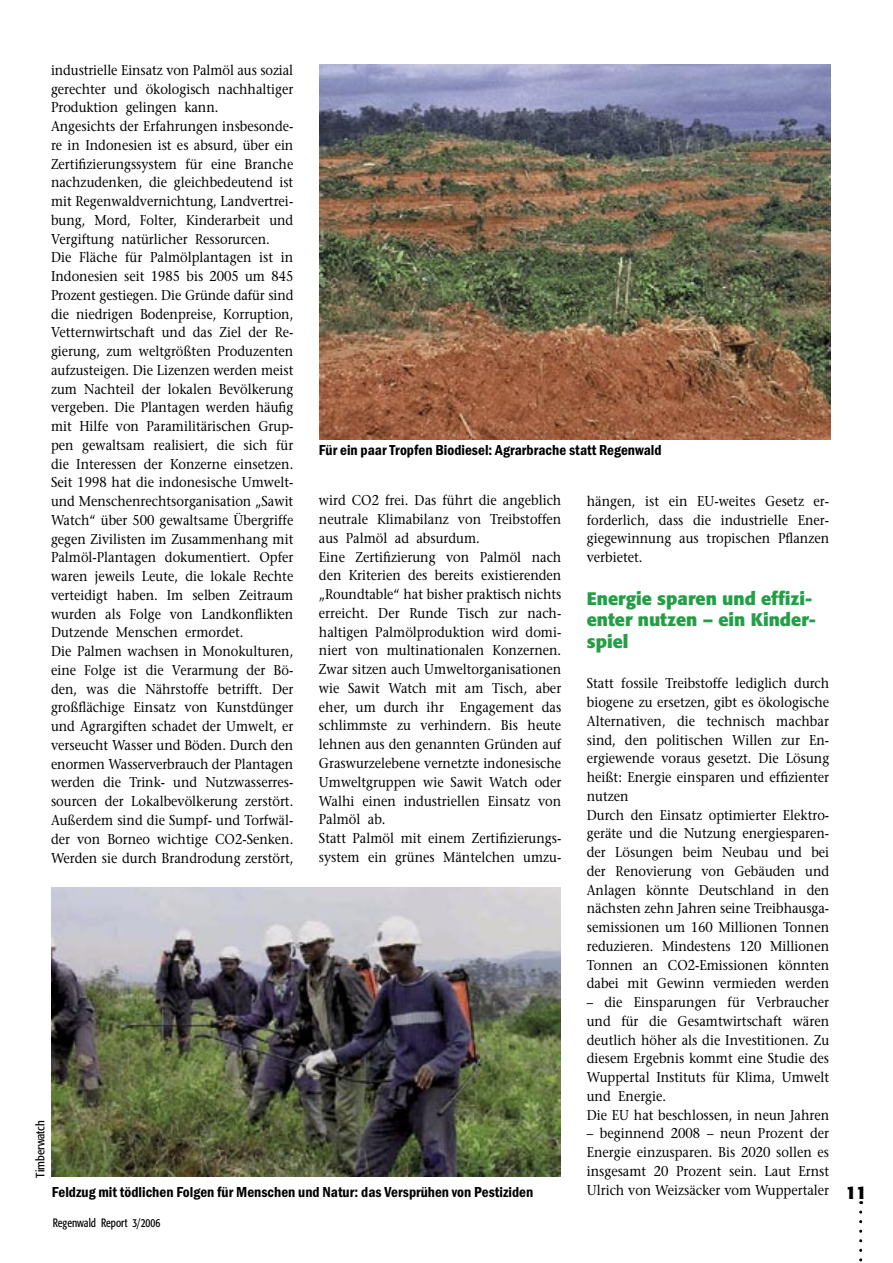
<style>
.page{position:relative;width:893px;height:1263px;background:#fff}
.page>*{position:absolute;margin:0;border:0;box-sizing:border-box;transform-origin:0 0}
.Zwischenzeilen{font:700 18px/21.6px "Formata";color:#239e46}
.t1{font:700 18px "Formata";color:#000}
.Bildunter{font:600 condensed 15px "Franklin Itc T";color:#000}
.Fließtext{font:14.25px/18.8px "Stone Serif";color:#000;text-align:justify;scale:.9 1}
.Kastentext{font:condensed 12px "Formata";color:#000;scale:.9 1}
.Kastentext-2{font:condensed 12px "Formata";color:#000}
</style>
<div class="page">
<svg style="left:859px;top:1212px;width:3px;height:50px"></svg>
<img style="left:320px;top:64px;width:511px;height:375px">
<img style="left:51px;top:888px;width:510px;height:289px">
<p class="Fließtext" style="left:51px;top:61px;width:271px">industrielle Einsatz von Palmöl aus sozial gerechter und ökologisch nachhaltiger Produktion gelingen kann.</p>
<p class="Fließtext" style="left:51px;top:117px;width:271px">Angesichts der Erfahrungen insbesonde&shy;re in Indonesien ist es absurd, über ein Zertifizierungssystem für eine Branche nachzudenken, die gleichbedeutend ist mit Regenwaldvernichtung, Landvertrei&shy;bung, Mord, Folter, Kinderarbeit und Vergiftung natürlicher Ressorurcen.</p>
<p class="Fließtext" style="left:51px;top:248px;width:271px">Die Fläche für Palmölplantagen ist in Indonesien seit 1985 bis 2005 um 845<br>Prozent gestiegen. Die Gründe dafür sind die niedrigen Bodenpreise, Korruption, Vetternwirtschaft und das Ziel der Re&shy;gierung, zum weltgrößten Produzenten aufzusteigen. Die Lizenzen werden meist zum Nachteil der lokalen Bevölkerung vergeben. Die Plantagen werden häufig mit Hilfe von Paramilitärischen Grup&shy;pen gewaltsam realisiert, die sich für die Interessen der Konzerne einsetzen.<br>Seit 1998 hat die indonesische Umwelt&shy;und Menschenrechtsorganisation „Sawit Watch“ über 500 gewaltsame Übergriffe gegen Zivilisten im Zusammenhang mit Palmöl-Plantagen dokumentiert. Opfer waren jeweils Leute, die lokale Rechte verteidigt haben. Im selben Zeitraum wurden als Folge von Landkonflikten Dutzende Menschen ermordet.</p>
<p class="Fließtext" style="left:51px;top:642px;width:271px">Die Palmen wachsen in Monokulturen, eine Folge ist die Verarmung der Bö&shy;den, was die Nährstoffe betrifft. Der großflächige Einsatz von Kunstdünger und Agrargiften schadet der Umwelt, er verseucht Wasser und Böden. Durch den enormen Wasserverbrauch der Plantagen werden die Trink- und Nutzwasserres&shy;sourcen der Lokalbevölkerung zerstört.<br>Außerdem sind die Sumpf- und Torfwäl&shy;der von Borneo wichtige CO2-Senken.<br>Werden sie durch Brandrodung zerstört,</p>
<p class="Bildunter" style="left:319px;top:442px;width:344px">Für ein paar Tropfen Biodiesel: Agrarbrache statt Regenwald</p>
<p class="Fließtext" style="left:319px;top:491px;width:271px">wird CO2 frei. Das führt die angeblich neutrale Klimabilanz von Treibstoffen aus Palmöl ad absurdum.</p>
<p class="Fließtext" style="left:319px;top:547px;width:271px">Eine Zertifizierung von Palmöl nach den Kriterien des bereits existierenden „Roundtable“ hat bisher praktisch nichts erreicht. Der Runde Tisch zur nach&shy;haltigen Palmölproduktion wird domi&shy;niert von multinationalen Konzernen.<br>Zwar sitzen auch Umweltorganisationen wie Sawit Watch mit am Tisch, aber eher, um durch ihr Engagement das schlimmste zu verhindern. Bis heute lehnen aus den genannten Gründen auf Graswurzelebene vernetzte indonesische Umweltgruppen wie Sawit Watch oder Walhi einen industriellen Einsatz von Palmöl ab.</p>
<p class="Fließtext" style="left:319px;top:829px;width:271px">Statt Palmöl mit einem Zertifizierungs&shy;system ein grünes Mäntelchen umzu-</p>
<p class="Fließtext" style="left:587px;top:491px;width:271px">hängen, ist ein EU-weites Gesetz er&shy;forderlich, dass die industrielle Ener&shy;giegewinnung aus tropischen Pflanzen verbietet.</p>
<p class="Zwischenzeilen" style="left:587px;top:587px;width:231px">Energie sparen und effizi&shy;enter nutzen – ein Kinder&shy;spiel</p>
<p class="Fließtext" style="left:587px;top:674px;width:271px">Statt fossile Treibstoffe lediglich durch biogene zu ersetzen, gibt es ökologische Alternativen, die technisch machbar sind, den politischen Willen zur En&shy;ergiewende voraus gesetzt. Die Lösung heißt: Energie einsparen und effizienter nutzen</p>
<p class="Fließtext" style="left:587px;top:805px;width:271px">Durch den Einsatz optimierter Elektro&shy;geräte und die Nutzung energiesparen&shy;der Lösungen beim Neubau und bei der Renovierung von Gebäuden und Anlagen könnte Deutschland in den nächsten zehn Jahren seine Treibhausga&shy;semissionen um 160 Millionen Tonnen reduzieren. Mindestens 120 Millionen Tonnen an CO2-Emissionen könnten dabei mit Gewinn vermieden werden</p>
<p class="Fließtext" style="left:587px;top:993px;width:271px">– die Einsparungen für Verbraucher und für die Gesamtwirtschaft wären deutlich höher als die Investitionen. Zu diesem Ergebnis kommt eine Studie des Wuppertal Instituts für Klima, Umwelt und Energie.</p>
<p class="Fließtext" style="left:587px;top:1105px;width:271px">Die EU hat beschlossen, in neun Jahren</p>
<p class="Fließtext" style="left:587px;top:1124px;width:271px">– beginnend 2008 – neun Prozent der Energie einzusparen. Bis 2020 sollen es insgesamt 20 Prozent sein. Laut Ernst Ulrich von Weizsäcker vom Wuppertaler</p>
<p class="Kastentext-2" style="left:33px;top:1178px;width:59px;rotate:-90deg">Timberwatch</p>
<p class="Bildunter" style="left:52px;top:1183px;width:483px">Feldzug mit tödlichen Folgen für Menschen und Natur: das Versprühen von Pestiziden</p>
<p class="Kastentext" style="left:53px;top:1216px;width:121px">Regenwald Report 3/2006</p>
<p class="t1" style="left:846px;top:1181px;width:22px">11</p>
</div>
